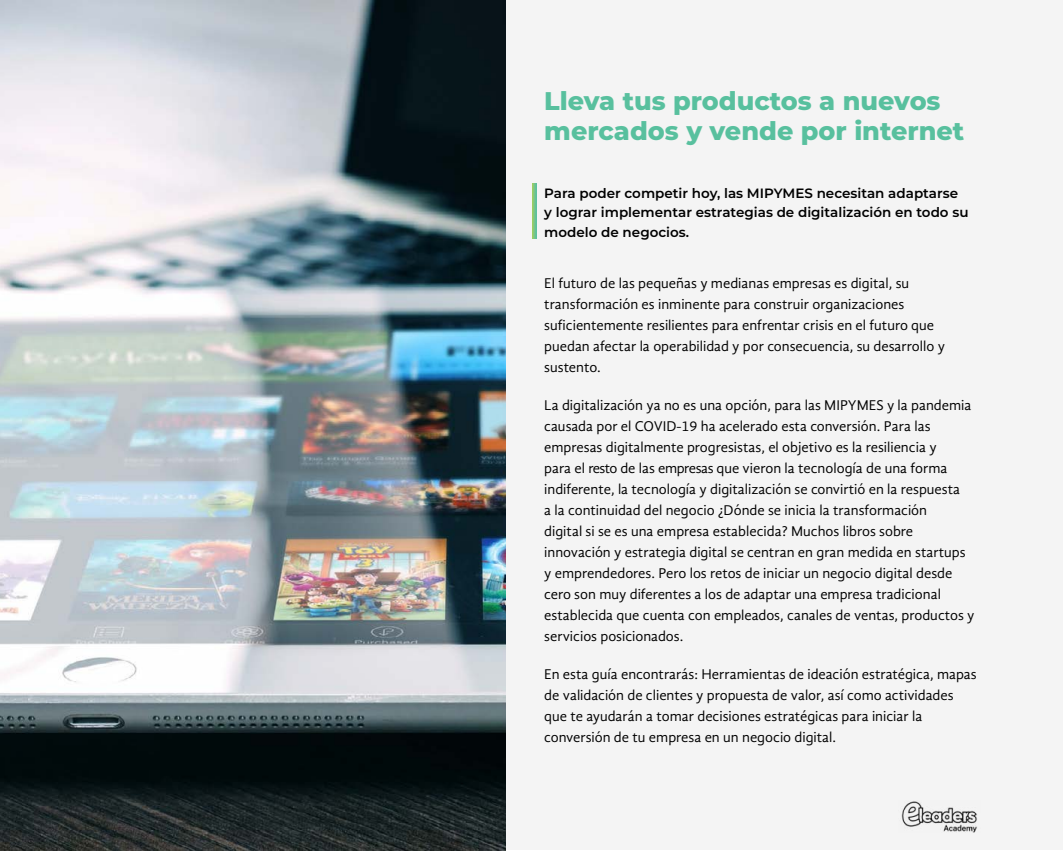
<style>
.page{position:relative;width:1063px;height:851px;background:#fff}
.page>*{position:absolute;margin:0;border:0;box-sizing:border-box;transform-origin:0 0}
.t1{font:800 25.5px/30.6px "Montserrat";color:#58c09e}
.t2{font:14.55px/21px "Gandhi Sans";color:#000}
.t3{font:600 13.5px/19.5px "Montserrat";color:#000}
</style>
<div class="page">
<div style="left:1px;top:1px;width:1061px;height:849px;background:#f4f4f4"></div>
<img style="left:901px;top:801px;width:76px;height:31px">
<img style="left:0;top:1px;width:505px;height:849px">
<svg style="left:532px;top:184px;width:4px;height:54px"></svg>
<h1 class="t1" style="left:544px;top:84px;width:422px">Lleva tus productos a nuevos mercados y vende por internet</h1>
<p class="t3" style="left:544px;top:183px;width:426px">Para poder competir hoy, las MIPYMES necesitan adaptarse y lograr implementar estrategias de digitalización en todo su modelo de negocios.</p>
<p class="t2" style="left:544px;top:272px;width:402px">El futuro de las pequeñas y medianas empresas es digital, su transformación es inminente para construir organizaciones suficientemente resilientes para enfrentar crisis en el futuro que puedan afectar la operabilidad y por consecuencia, su desarrollo y sustento.</p>
<p class="t2" style="left:544px;top:394px;width:432px">La digitalización ya no es una opción, para las MIPYMES y la pandemia causada por el COVID-19 ha acelerado esta conversión. Para las empresas digitalmente progresistas, el objetivo es la resiliencia y<br>para el resto de las empresas que vieron la tecnología de una forma indiferente, la tecnología y digitalización se convirtió en la respuesta<br>a la continuidad del negocio ¿Dónde se inicia la transformación<br>digital si se es una empresa establecida? Muchos libros sobre innovación y estrategia digital se centran en gran medida en startups y emprendedores. Pero los retos de iniciar un negocio digital desde cero son muy diferentes a los de adaptar una empresa tradicional establecida que cuenta con empleados, canales de ventas, productos y servicios posicionados.</p>
<p class="t2" style="left:544px;top:663px;width:434px">En esta guía encontrarás: Herramientas de ideación estratégica, mapas de validación de clientes y propuesta de valor, así como actividades que te ayudarán a tomar decisiones estratégicas para iniciar la conversión de tu empresa en un negocio digital.</p>
</div>
